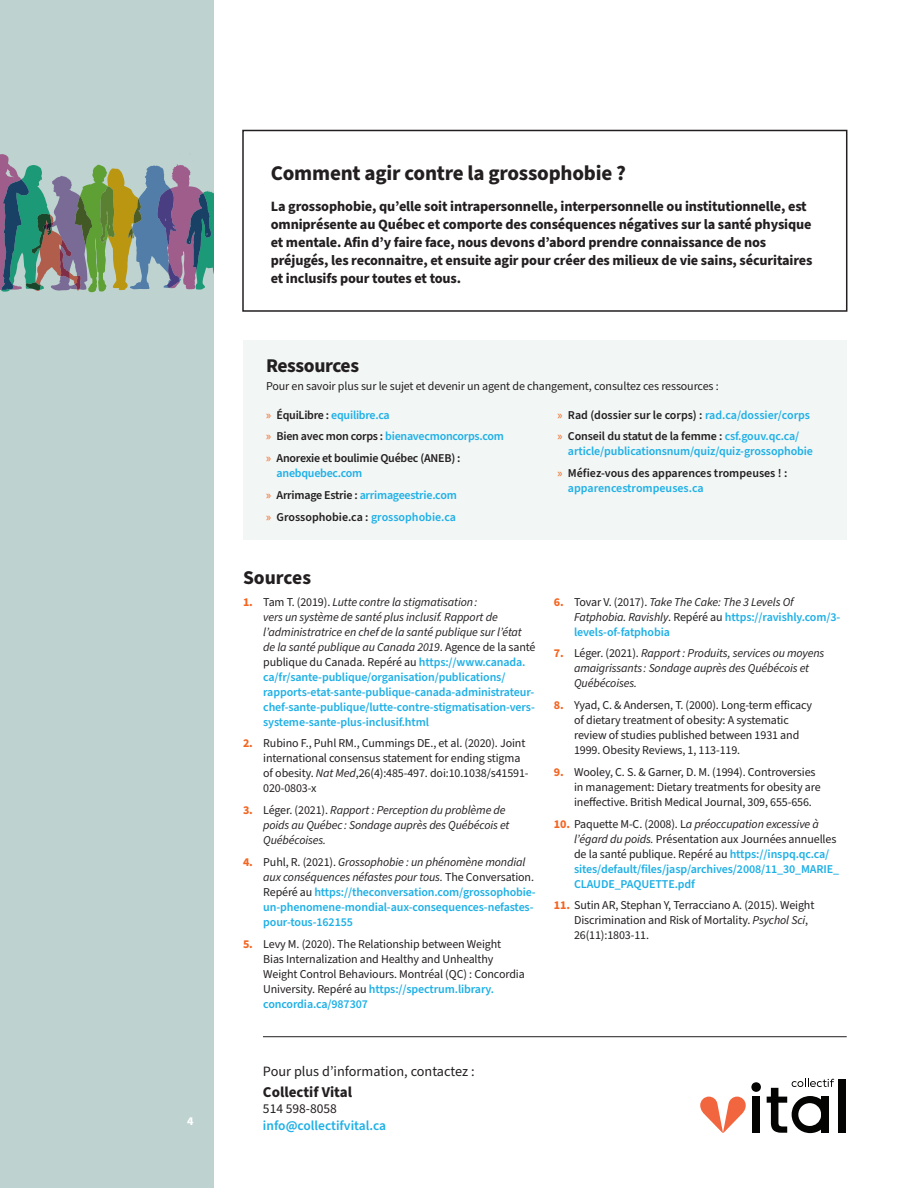
<style>
.page{position:relative;width:918px;height:1188px;background:#fff}
.page>*{position:absolute;margin:0;border:0;box-sizing:border-box;transform-origin:0 0}
.t1{font:700 21px "Source Sans Pro";letter-spacing:-.01em;color:#231f20}
.t2{font:700 19.5px "Source Sans Pro";letter-spacing:-.02em;color:#231f20}
.t3{font:700 19.5px "Source Sans Pro";color:#231f20}
.t4{font:700 15px "Source Sans Pro";color:#231f20}
.t5{font:700 14.25px/18px "Source Sans Pro";letter-spacing:-.01em;color:#231f20}
.t6{font:14.25px "Source Sans Pro";color:#231f20}
.t7{font:600 13.5px "Source Sans Pro";color:#1fb0e6}
.t8{font:13.5px "Source Sans Pro";color:#231f20}
.t9{font:600 12px/15px "Source Sans Pro";letter-spacing:-.01em;color:#1fb0e6}
.t10{font:12px/15px "Source Sans Pro";letter-spacing:-.01em;color:#231f20}
.t11{font:italic 12px/15px "Source Sans Pro";letter-spacing:-.01em;color:#231f20}
.t12{font:600 12px/21.8px "Source Sans Pro";letter-spacing:-.02em;color:#231f20}
.t13{font:700 12px "Source Sans Pro";color:#fff}
.s1{font-family:"Myriad Pro";font-weight:400;color:#f36521}
.s2{color:#1fb0e6}
.s3{color:#231f20}
.s4{font-weight:700;color:#f36521}
.s5{font-weight:400;color:#231f20}
.s6{font-weight:400;font-style:italic;color:#231f20}
.s7{font-style:italic}
.s8{font-weight:700;font-style:normal;color:#f36521}
.s9{font-style:normal}
.s10{font-weight:600;color:#1fb0e6}
.s11{font-weight:600;font-style:normal;color:#1fb0e6}
</style>
<div class="page">
<div style="left:243px;top:340px;width:604px;height:200px;background:#f2f6f5"></div>
<div style="left:0;top:0;width:214px;height:1188px;background:#bed3cf"></div>
<div style="left:839px;top:1079px;width:7px;height:54px;background:#040503"></div>
<svg style="left:700px;top:1082px;width:61px;height:51px"></svg>
<svg style="left:767px;top:1079px;width:67px;height:54px"></svg>
<div style="left:242px;top:130px;width:605px;height:182px;border:2px solid #231f20"></div>
<hr style="left:263px;top:1036px;width:584px;height:1px;background:#231f20">
<svg style="left:0;top:154px;width:214px;height:138px"></svg>
<p class="t13" style="left:187px;top:1113px;width:8px">4</p>
<h1 class="t1" style="left:271px;top:158px;width:357px">Comment agir contre la grossophobie ?</h1>
<p class="t5" style="left:271px;top:198px;width:543px">La grossophobie, qu’elle soit intrapersonnelle, interpersonnelle ou institutionnelle, est omniprésente au Québec et comporte des conséquences négatives sur la santé physique et mentale. Afin d’y faire face, nous devons d’abord prendre connaissance de nos préjugés, les reconnaitre, et ensuite agir pour créer des milieux de vie sains, sécuritaires et inclusifs pour toutes et tous.</p>
<h2 class="t2" style="left:266px;top:352px;width:95px">Ressources</h2>
<p class="t10" style="left:266px;top:379px;width:454px">Pour en savoir plus sur le sujet et devenir un agent de changement, consultez ces ressources :</p>
<p class="t12" style="left:266px;top:404px;width:239px"><span class="s1">»</span> ÉquiLibre : <span class="s2">equilibre.ca<br></span><span class="s1">»</span> Bien avec mon corps : <span class="s2">bienavecmoncorps.com </span><span class="s1">»</span> Anorexie et boulimie Québec (ANEB) :</p>
<p class="t9" style="left:266px;top:463px;width:192px;line-height:21.8px;text-indent:11px">anebquebec.com<br><span class="s1">»</span> <span class="s3">Arrimage Estrie :</span> arrimageestrie.com <span class="s1">»</span> <span class="s3">Grossophobie.ca :</span> grossophobie.ca</p>
<p class="t12" style="left:557px;top:404px;width:254px"><span class="s1">»</span> Rad (dossier sur le corps) : <span class="s2">rad.ca/dossier/corps </span><span class="s1">»</span> Conseil du statut de la femme : <span class="s2">csf.gouv.qc.ca/</span></p>
<p class="t9" style="left:557px;top:441px;width:257px;line-height:21.8px;text-indent:10px">article/publicationsnum/quiz/quiz-grossophobie <span class="s1">»</span> <span class="s3">Méfiez-vous des apparences trompeuses ! :</span></p>
<p class="t9" style="left:568px;top:481px;width:137px">apparencestrompeuses.ca</p>
<h2 class="t3" style="left:243px;top:564px;width:70px">Sources</h2>
<p class="t9" style="left:263px;top:595px;width:274px;text-indent:-20px"><span class="s4">1.</span> <span class="s5">Tam T. (2019).</span> <span class="s6">Lutte contre la stigmatisation :<br>vers un système de santé plus inclusif. Rapport de l’administratrice en chef de la santé publique sur l’état de la santé publique au Canada 2019</span><span class="s5">. Agence de la santé publique du Canada. Repéré au</span> https://www.canada. ca/fr/sante-publique/organisation/publications/ rapports-etat-sante-publique-canada-administrateur&shy;chef-sante-publique/lutte-contre-stigmatisation-vers&shy;systeme-sante-plus-inclusif.html</p>
<p class="t10" style="left:263px;top:736px;width:267px;text-indent:-20px"><span class="s4">2.</span> Rubino F., Puhl RM., Cummings DE., et al. (2020). Joint international consensus statement for ending stigma of obesity. <span class="s7">Nat Med</span>,26(4):485-497. doi:10.1038/s41591- 020-0803-x</p>
<p class="t11" style="left:263px;top:803px;width:248px;text-indent:-20px"><span class="s8">3.</span> <span class="s9">Léger. (2021).</span> Rapport : Perception du problème de poids au Québec : Sondage auprès des Québécois et<br>Québécoises.</p>
<p class="t9" style="left:263px;top:855px;width:274px;text-indent:-20px"><span class="s4">4.</span> <span class="s5">Puhl, R. (2021).</span> <span class="s6">Grossophobie : un phénomène mondial aux conséquences néfastes pour tous.</span> <span class="s5">The Conversation.<br>Repéré au</span> https://theconversation.com/grossophobie&shy;un-phenomene-mondial-aux-consequences-nefastes&shy;pour-tous-162155</p>
<p class="t10" style="left:263px;top:937px;width:263px;text-indent:-20px"><span class="s4">5.</span> Levy M. (2020). The Relationship between Weight Bias Internalization and Healthy and Unhealthy Weight Control Behaviours. Montréal (QC) : Concordia University. Repéré au <span class="s10">https://spectrum.library. concordia.ca/987307</span></p>
<p class="t11" style="left:574px;top:595px;width:268px;text-indent:-20px"><span class="s8">6.</span> <span class="s9">Tovar V. (2017).</span> Take The Cake: The 3 Levels Of<br>Fatphobia. Ravishly<span class="s9">. Repéré au</span> <span class="s11">https://ravishly.com/3- levels-of-fatphobia</span></p>
<p class="t11" style="left:574px;top:646px;width:252px;text-indent:-20px"><span class="s8">7.</span> <span class="s9">Léger. (2021).</span> Rapport : Produits, services ou moyens amaigrissants : Sondage auprès des Québécois et<br>Québécoises.</p>
<p class="t10" style="left:574px;top:698px;width:240px;text-indent:-20px"><span class="s4">8.</span> Yyad, C. &amp; Andersen, T. (2000). Long-term efficacy of dietary treatment of obesity: A systematic review of studies published between 1931 and 1999. Obesity Reviews, 1, 113-119.</p>
<p class="t10" style="left:574px;top:765px;width:248px;text-indent:-20px"><span class="s4">9.</span> Wooley, C. S. &amp; Garner, D. M. (1994). Controversies in management: Dietary treatments for obesity are ineffective. British Medical Journal, 309, 655-656.</p>
<p class="t9" style="left:574px;top:817px;width:267px;text-indent:-20px"><span class="s4">10.</span> <span class="s5">Paquette M-C. (2008). L</span><span class="s6">a préoccupation excessive à l’égard du poids.</span> <span class="s5">Présentation aux Journées annuelles de la santé publique. Repéré au</span> https://inspq.qc.ca/ sites/default/files/jasp/archives/2008/11_30_MARIE_ CLAUDE_PAQUETTE.pdf</p>
<p class="t10" style="left:574px;top:898px;width:242px;text-indent:-20px"><span class="s4">11.</span> Sutin AR, Stephan Y, Terracciano A. (2015). Weight<br>Discrimination and Risk of Mortality. <span class="s7">Psychol Sci</span>,<br>26(11):1803‑11.</p>
<p class="t6" style="left:263px;top:1061px;width:213px">Pour plus d’information, contactez :</p>
<p class="t4" style="left:263px;top:1081px;width:91px">Collectif Vital</p>
<p class="t8" style="left:263px;top:1100px;width:75px">514 598-8058</p>
<p class="t7" style="left:263px;top:1116px;width:125px">info@collectifvital.ca</p>
</div>
